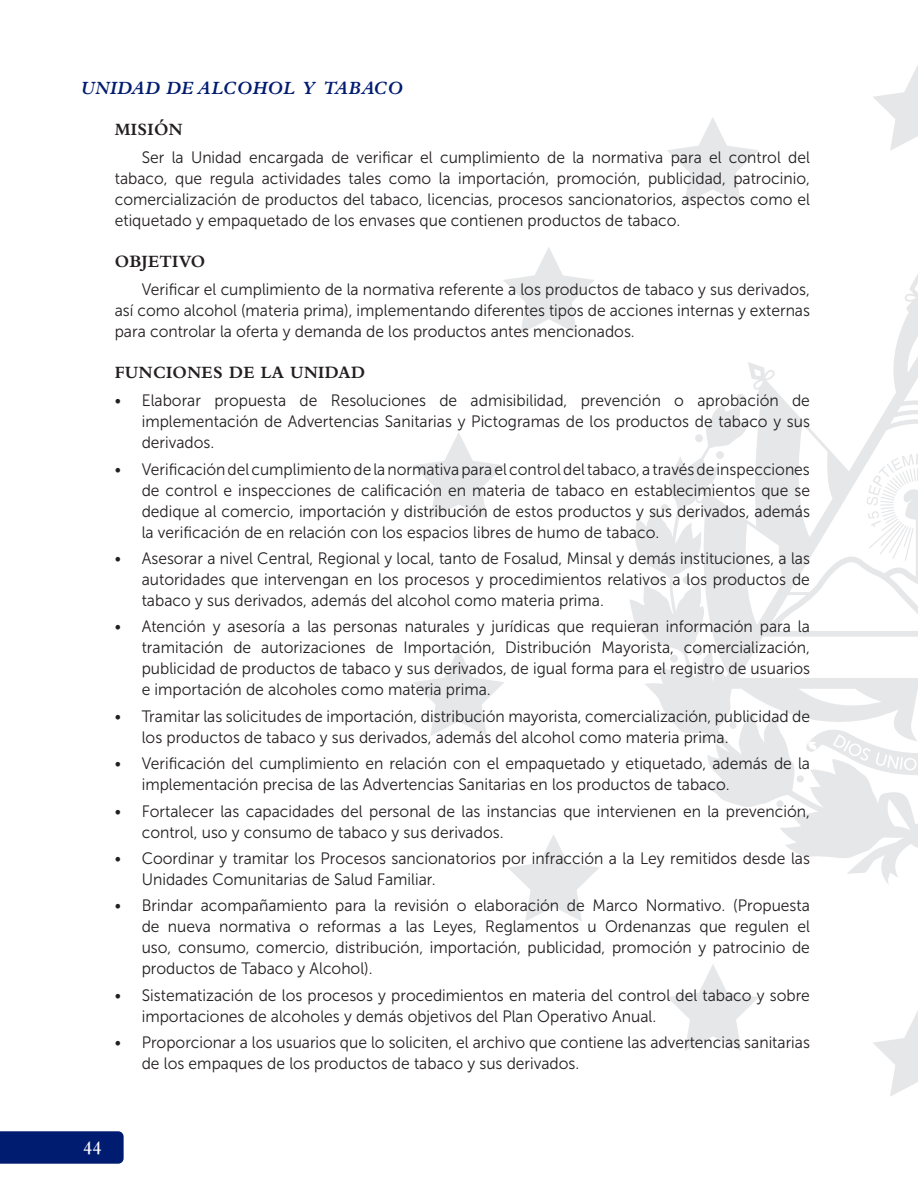
<style>
.page{position:relative;width:918px;height:1188px;background:#fff}
.page>*{position:absolute;margin:0;border:0;box-sizing:border-box;transform-origin:0 0}
.t1{font:italic 700 19.5px "Bembo Std";letter-spacing:.02em;color:#001c70;scale:.95 1}
.t2{font:600 19.5px "Bembo Std";color:#fff;scale:.95 1}
.t3{font:700 18px "Bembo Std";letter-spacing:.02em;color:#231f20;scale:.95 1}
.t4{font:16.5px/21px "Museo Sans 300";color:#231f20;text-align:justify;scale:.95 1}
</style>
<div class="page">
<svg style="left:873px;top:65px;width:45px;height:86px"></svg>
<svg style="left:873px;top:1011px;width:45px;height:85px"></svg>
<svg style="left:667px;top:965px;width:92px;height:86px"></svg>
<svg style="left:508px;top:835px;width:91px;height:86px"></svg>
<svg style="left:413px;top:649px;width:91px;height:87px"></svg>
<svg style="left:413px;top:432px;width:91px;height:87px"></svg>
<svg style="left:503px;top:247px;width:91px;height:87px"></svg>
<svg style="left:667px;top:117px;width:91px;height:87px"></svg>
<svg style="left:630px;top:274px;width:288px;height:611px"></svg>
<div style="left:797px;top:775px;width:7px;height:7px;background:#e6e7e9;border-radius:50%"></div>
<div style="left:776px;top:800px;width:8px;height:7px;background:#e6e7e9;border-radius:50%"></div>
<div style="left:729px;top:722px;width:8px;height:7px;background:#e6e7e9;border-radius:50%"></div>
<div style="left:700px;top:736px;width:8px;height:7px;background:#e6e7e9;border-radius:50%"></div>
<div style="left:695px;top:647px;width:8px;height:8px;background:#e6e7e9;border-radius:50%"></div>
<div style="left:670px;top:655px;width:8px;height:8px;background:#e6e7e9;border-radius:50%"></div>
<div style="left:683px;top:576px;width:7px;height:8px;background:#e6e7e9;border-radius:50%"></div>
<div style="left:661px;top:504px;width:8px;height:8px;background:#e6e7e9;border-radius:50%"></div>
<div style="left:689px;top:511px;width:7px;height:8px;background:#e6e7e9;border-radius:50%"></div>
<div style="left:716px;top:451px;width:8px;height:8px;background:#e6e7e9;border-radius:50%"></div>
<div style="left:695px;top:434px;width:8px;height:8px;background:#e6e7e9;border-radius:50%"></div>
<div style="left:652px;top:577px;width:8px;height:8px;background:#e6e7e9;border-radius:50%"></div>
<svg style="left:866px;top:454px;width:52px;height:107px"></svg>
<svg style="left:805px;top:723px;width:113px;height:52px"></svg>
<div style="left:0;top:1131px;width:124px;height:33px;background:#001c70"></div>
<p class="t1" style="left:81px;top:77px;width:340px">UNIDAD DE ALCOHOL Y TABACO</p>
<p class="t3" style="left:115px;top:120px;width:73px">MISIÓN</p>
<p class="t4" style="left:115px;top:147px;width:733px;text-indent:27px">Ser la Unidad encargada de verificar el cumplimiento de la normativa para el control del tabaco, que regula actividades tales como la importación, promoción, publicidad, patrocinio, comercialización de productos del tabaco, licencias, procesos sancionatorios, aspectos como el etiquetado y empaquetado de los envases que contienen productos de tabaco.</p>
<p class="t3" style="left:115px;top:252px;width:97px">OBJETIVO</p>
<p class="t4" style="left:115px;top:279px;width:733px;text-indent:27px">Verificar el cumplimiento de la normativa referente a los productos de tabaco y sus derivados, así como alcohol (materia prima), implementando diferentes tipos de acciones internas y externas para controlar la oferta y demanda de los productos antes mencionados.</p>
<p class="t3" style="left:115px;top:363px;width:265px">FUNCIONES DE LA UNIDAD</p>
<p class="t4" style="left:142px;top:390px;width:705px;text-indent:-27px">• Elaborar propuesta de Resoluciones de admisibilidad, prevención o aprobación de implementación de Advertencias Sanitarias y Pictogramas de los productos de tabaco y sus derivados.</p>
<p class="t4" style="left:142px;top:458px;width:705px;text-indent:-27px">• Verificación del cumplimiento de la normativa para el control del tabaco, a través de inspecciones de control e inspecciones de calificación en materia de tabaco en establecimientos que se dedique al comercio, importación y distribución de estos productos y sus derivados, además la verificación de en relación con los espacios libres de humo de tabaco.</p>
<p class="t4" style="left:142px;top:548px;width:705px;text-indent:-27px">• Asesorar a nivel Central, Regional y local, tanto de Fosalud, Minsal y demás instituciones, a las autoridades que intervengan en los procesos y procedimientos relativos a los productos de tabaco y sus derivados, además del alcohol como materia prima.</p>
<p class="t4" style="left:142px;top:616px;width:705px;text-indent:-27px">• Atención y asesoría a las personas naturales y jurídicas que requieran información para la tramitación de autorizaciones de Importación, Distribución Mayorista, comercialización, publicidad de productos de tabaco y sus derivados, de igual forma para el registro de usuarios e importación de alcoholes como materia prima.</p>
<p class="t4" style="left:142px;top:706px;width:705px;text-indent:-27px">• Tramitar las solicitudes de importación, distribución mayorista, comercialización, publicidad de los productos de tabaco y sus derivados, además del alcohol como materia prima.</p>
<p class="t4" style="left:142px;top:753px;width:705px;text-indent:-27px">• Verificación del cumplimiento en relación con el empaquetado y etiquetado, además de la implementación precisa de las Advertencias Sanitarias en los productos de tabaco.</p>
<p class="t4" style="left:142px;top:801px;width:705px;text-indent:-27px">• Fortalecer las capacidades del personal de las instancias que intervienen en la prevención, control, uso y consumo de tabaco y sus derivados.</p>
<p class="t4" style="left:142px;top:848px;width:705px;text-indent:-27px">• Coordinar y tramitar los Procesos sancionatorios por infracción a la Ley remitidos desde las<br>Unidades Comunitarias de Salud Familiar.</p>
<p class="t4" style="left:142px;top:895px;width:705px;text-indent:-27px">• Brindar acompañamiento para la revisión o elaboración de Marco Normativo. (Propuesta de nueva normativa o reformas a las Leyes, Reglamentos u Ordenanzas que regulen el uso, consumo, comercio, distribución, importación, publicidad, promoción y patrocinio de productos de Tabaco y Alcohol).</p>
<p class="t4" style="left:142px;top:985px;width:705px;text-indent:-27px">• Sistematización de los procesos y procedimientos en materia del control del tabaco y sobre importaciones de alcoholes y demás objetivos del Plan Operativo Anual.</p>
<p class="t4" style="left:142px;top:1032px;width:705px;text-indent:-27px">• Proporcionar a los usuarios que lo soliciten, el archivo que contiene las advertencias sanitarias de los empaques de los productos de tabaco y sus derivados.</p>
<p class="t2" style="left:83px;top:1137px;width:22px">44</p>
</div>
